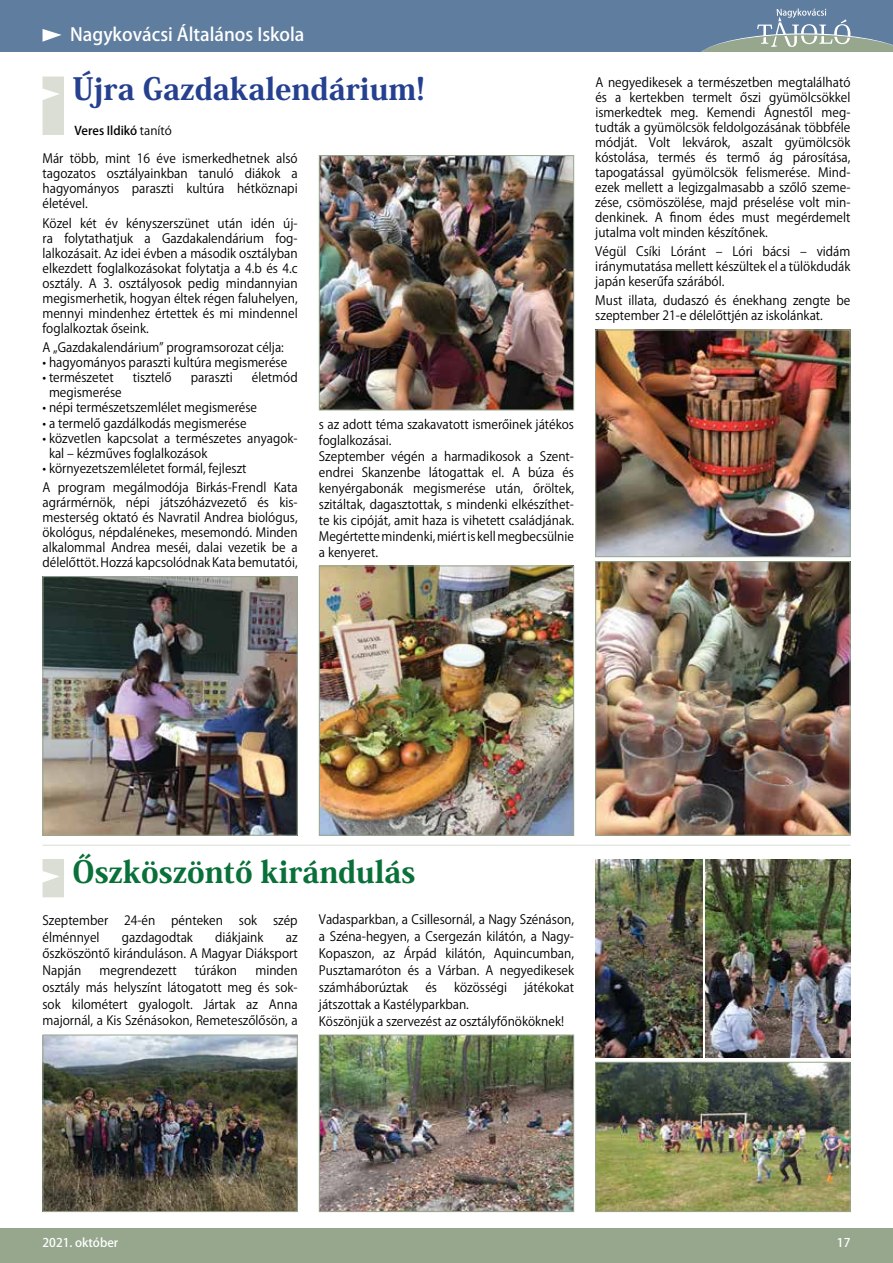
<style>
.page{position:relative;width:893px;height:1263px;background:#fff}
.page>*{position:absolute;margin:0;border:0;box-sizing:border-box;transform-origin:0 0}
.t1{font:800 30.3px "Koz Min Pr 6 N";color:#25408f}
.t2{font:800 30.3px "Koz Min Pr 6 N";color:#0a7039}
.t3{font:500 18px "Koz Go Pr 6 N";color:#fff}
.t4{font:12.75px/15px "Koz Go Pr 6 N";color:#000;text-align:justify;scale:.95 1}
.t5{font:500 12px "Koz Go Pr 6 N";color:#000}
.t6{font:500 12px "Koz Go Pr 6 N";color:#fff}
.s1{font-weight:400}
</style>
<div class="page">
<div style="left:0;top:1229px;width:893px;height:34px;background:#96a78e"></div>
<div style="left:0;top:0;width:893px;height:51px;background:#5f7d9f"></div>
<svg style="left:43px;top:29px;width:19px;height:13px"></svg>
<svg style="left:702px;top:9px;width:191px;height:42px"></svg>
<svg style="left:43px;top:77px;width:21px;height:58px"></svg>
<img style="left:321px;top:568px;width:251px;height:266px">
<div style="left:319px;top:566px;width:255px;height:270px;border:1px solid #96a78e"></div>
<img style="left:321px;top:157px;width:251px;height:251px">
<div style="left:319px;top:155px;width:255px;height:255px;border:1px solid #96a78e"></div>
<img style="left:45px;top:578px;width:251px;height:256px">
<div style="left:43px;top:576px;width:255px;height:260px;border:1px solid #96a78e"></div>
<img style="left:597px;top:332px;width:251px;height:223px">
<div style="left:595px;top:330px;width:255px;height:227px;border:1px solid #96a78e"></div>
<img style="left:597px;top:563px;width:251px;height:271px">
<div style="left:595px;top:561px;width:255px;height:275px;border:1px solid #96a78e"></div>
<svg style="left:43px;top:859px;width:21px;height:38px"></svg>
<img style="left:45px;top:1037px;width:251px;height:173px">
<div style="left:43px;top:1035px;width:255px;height:177px;border:1px solid #96a78e"></div>
<img style="left:321px;top:1037px;width:251px;height:173px">
<div style="left:319px;top:1035px;width:255px;height:177px;border:1px solid #96a78e"></div>
<img style="left:595px;top:859px;width:107px;height:198px">
<img style="left:705px;top:859px;width:145px;height:198px">
<img style="left:597px;top:1064px;width:251px;height:146px">
<div style="left:595px;top:1062px;width:255px;height:150px;border:1px solid #96a78e"></div>
<hr style="left:43px;top:845px;width:807px;height:1px;background:#96a78e">
<h2 class="t3" style="left:70px;top:25px;width:236px">Nagykovácsi Általános Iskola</h2>
<h1 class="t1" style="left:73px;top:72px;width:354px">Újra Gazdakalendárium!</h1>
<p class="t5" style="left:74px;top:124px;width:99px">Veres Ildikó <span class="s1">tanító</span></p>
<p class="t4" style="left:43px;top:151px;width:270px">Már több, mint 16 éve ismerkedhetnek alsó tagozatos osztályainkban tanuló diákok a hagyományos paraszti kultúra hétköznapi életével.</p>
<p class="t4" style="left:43px;top:216px;width:270px">Közel két év kényszerszünet után idén új&shy;ra folytathatjuk a Gazdakalendárium fog&shy;lalkozásait. Az idei évben a második osztályban elkezdett foglalkozásokat folytatja a 4.b és 4.c osztály. A 3. osztályosok pedig mindannyian megismerhetik, hogyan éltek régen faluhelyen, mennyi mindenhez értettek és mi mindennel foglalkoztak őseink.</p>
<p class="t4" style="left:43px;top:340px;width:256px">A „Gazdakalendárium” programsorozat célja:</p>
<p class="t4" style="left:43px;top:355px;width:259px">• hagyományos paraszti kultúra megismerése</p>
<p class="t4" style="left:43px;top:370px;width:77px">• természetet</p>
<p class="t4" style="left:133px;top:370px;width:42px">tisztelő</p>
<p class="t4" style="left:191px;top:370px;width:46px">paraszti</p>
<p class="t4" style="left:252px;top:370px;width:50px">életmód</p>
<p class="t4" style="left:49px;top:385px;width:78px">megismerése</p>
<p class="t4" style="left:43px;top:401px;width:227px">• népi természetszemlélet megismerése</p>
<p class="t4" style="left:43px;top:416px;width:216px">• a termelő gazdálkodás megismerése</p>
<p class="t4" style="left:49px;top:431px;width:263px;text-indent:-7px">• közvetlen kapcsolat a természetes anyagok&shy;kal – kézműves foglalkozások</p>
<p class="t4" style="left:43px;top:458px;width:270px;line-height:19.4px">• környezetszemléletet formál, fejleszt<br>A program megálmodója Birkás-Frendl Kata</p>
<p class="t4" style="left:43px;top:495px;width:270px">agrármérnök, népi játszóházvezető és kis&shy;mesterség oktató és Navratil Andrea biológus, ökológus, népdalénekes, mesemondó. Minden alkalommal Andrea meséi, dalai vezetik be a délelőttöt. Hozzá kapcsolódnak Kata bemutatói,</p>
<p class="t4" style="left:319px;top:417px;width:270px;line-height:16px;text-align:left">s az adott téma szakavatott ismerőinek játékos foglalkozásai.<br>Szeptember végén a harmadikosok a Szent&shy;endrei Skanzenbe látogattak el. A búza és kenyérgabonák megismerése után, őröltek, szitáltak, dagasztottak, s mindenki elkészíthet&shy;te kis cipóját, amit haza is vihetett családjának.<br>Megértette mindenki, miért is kell megbecsülnie a kenyeret.</p>
<p class="t4" style="left:595px;top:75px;width:270px">A negyedikesek a természetben megtalálható és a kertekben termelt őszi gyümölcsökkel ismerkedtek meg. Kemendi Ágnestől meg&shy;tudták a gyümölcsök feldolgozásának többféle módját. Volt lekvárok, aszalt gyümölcsök kóstolása, termés és termő ág párosítása, tapogatással gyümölcsök felismerése. Mind&shy;ezek mellett a legizgalmasabb a szőlő szeme&shy;zése, csömöszölése, majd préselése volt min&shy;denkinek. A finom édes must megérdemelt jutalma volt minden készítőnek.</p>
<p class="t4" style="left:595px;top:244px;width:270px">Végül Csíki Lóránt – Lóri bácsi – vidám iránymutatása mellett készültek el a tülökdudák japán keserűfa szárából.</p>
<p class="t4" style="left:595px;top:293px;width:270px">Must illata, dudaszó és énekhang zengte be szeptember 21-e délelőttjén az iskolánkat.</p>
<h1 class="t2" style="left:73px;top:854px;width:344px">Őszköszöntő kirándulás</h1>
<p class="t4" style="left:43px;top:912px;width:270px;line-height:16.8px">Szeptember 24-én pénteken sok szép élménnyel</p>
<p class="t4" style="left:122px;top:929px;width:76px">gazdagodtak</p>
<p class="t4" style="left:215px;top:929px;width:52px">diákjaink</p>
<p class="t4" style="left:43px;top:929px;width:270px;line-height:16.8px;text-indent:243px">az őszköszöntő kiránduláson. A Magyar Diáksport Napján</p>
<p class="t4" style="left:43px;top:962px;width:270px;line-height:16.8px;text-indent:213px">minden osztály más helyszínt látogatott meg és sok&shy;sok kilométert gyalogolt. Jártak az Anna majornál, a Kis Szénásokon, Remeteszőlősön, a</p>
<p class="t4" style="left:100px;top:963px;width:83px">megrendezett</p>
<p class="t4" style="left:195px;top:963px;width:46px">túrákon</p>
<p class="t4" style="left:319px;top:911px;width:270px;line-height:17px">Vadasparkban, a Csillesornál, a Nagy Szénáson, a Széna-hegyen, a Csergezán kilátón, a Nagy-Kopaszon, az Árpád kilátón, Aquincumban, Pusztamaróton és a Várban. A negyedikesek számháborúztak</p>
<p class="t4" style="left:425px;top:980px;width:14px">és</p>
<p class="t4" style="left:454px;top:980px;width:57px">közösségi</p>
<p class="t4" style="left:524px;top:980px;width:54px">játékokat</p>
<p class="t4" style="left:319px;top:996px;width:259px;line-height:17px">játszottak a Kastélyparkban.<br>Köszönjük a szervezést az osztályfőnököknek!</p>
<p class="t6" style="left:43px;top:1236px;width:77px">2021. október</p>
<p class="t6" style="left:837px;top:1236px;width:15px">17</p>
</div>
